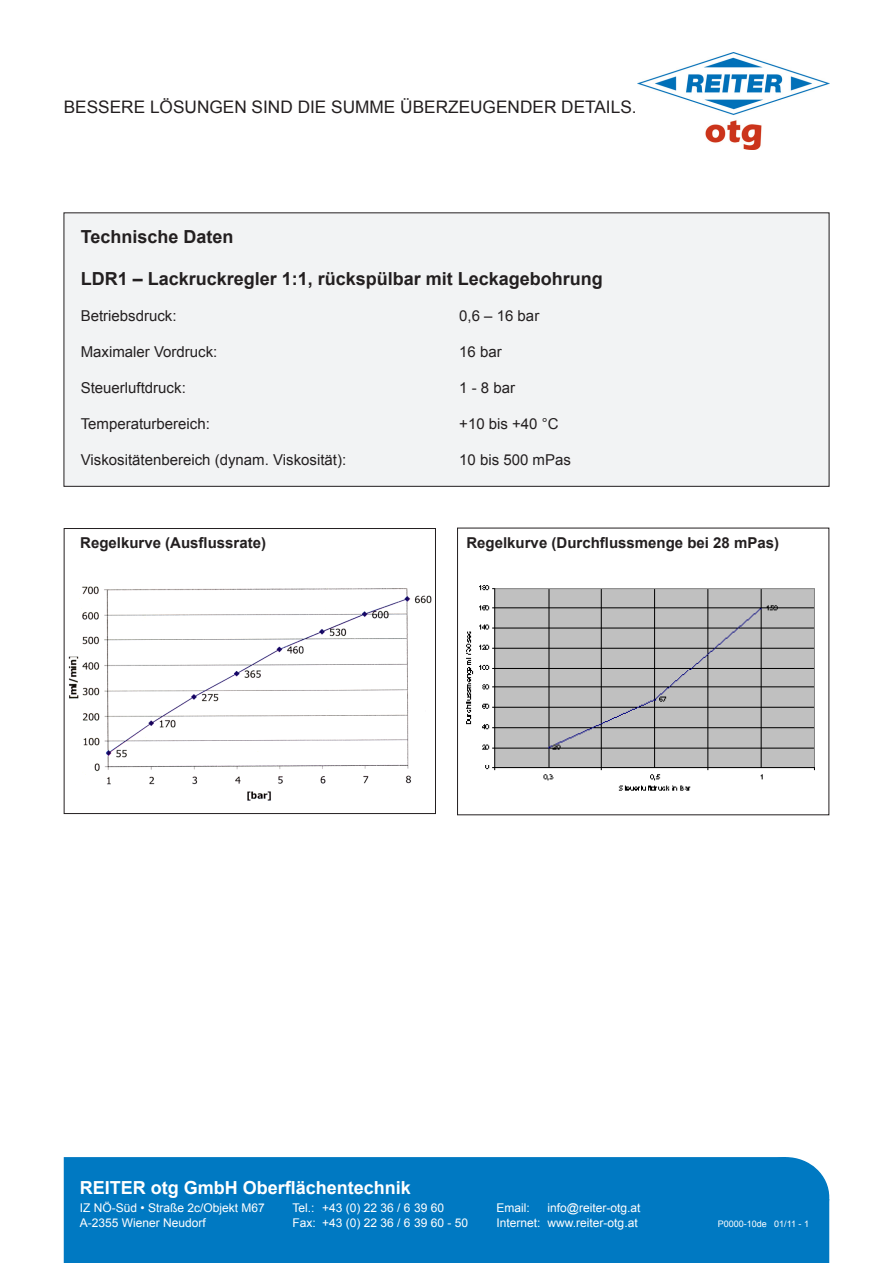
<style>
.page{position:relative;width:893px;height:1263px;background:#fff}
.page>*{position:absolute;margin:0;border:0;box-sizing:border-box;transform-origin:0 0}
.t1{font:700 18px "Arial";color:#231f20}
.Adresse_fett{font:700 18px "Arial";color:#fff}
.Slogans{font:17.25px "Arial";color:#231f20}
.Technische_Daten{font:15px "Arial";color:#231f20}
.Überschrift_10_pt{font:700 15px "Arial";color:#231f20}
.Adresse{font:12px "Arial";color:#fff}
.Adresse-2{font:9px "Arial";color:#fff}
</style>
<div class="page">
<div style="left:64px;top:1158px;width:721px;height:104px;background:#0079c2"></div>
<div style="left:64px;top:1157px;width:722px;height:106px;border:2px solid #0079c2"></div>
<div style="left:743px;top:1158px;width:85px;height:79px;background:#0079c2;border-radius:50%"></div>
<div style="left:743px;top:1157px;width:86px;height:80px;border:2px solid #0079c2;border-radius:50%"></div>
<div style="left:765px;top:1200px;width:63px;height:63px;background:#0079c2"></div>
<img style="left:637px;top:53px;width:192px;height:96px">
<div style="left:64px;top:213px;width:765px;height:273px;background:#f2f3f4"></div>
<div style="left:64px;top:528px;width:372px;height:286px;border:1px solid #231f20"></div>
<img style="left:68px;top:580px;width:367px;height:224px">
<img style="left:466px;top:585px;width:349px;height:206px">
<p class="Slogans" style="left:64px;top:96px;width:574px">BESSERE LÖSUNGEN SIND DIE SUMME ÜBERZEUGENDER DETAILS.</p>
<p class="t1" style="left:81px;top:224px;width:154px">Technische Daten</p>
<p class="t1" style="left:81px;top:266px;width:524px">LDR1 – Lackruckregler 1:1, rückspülbar mit Leckagebohrung</p>
<p class="Technische_Daten" style="left:81px;top:306px;width:97px">Betriebsdruck:</p>
<p class="Technische_Daten" style="left:459px;top:306px;width:82px">0,6 – 16 bar</p>
<p class="Technische_Daten" style="left:81px;top:342px;width:138px">Maximaler Vordruck:</p>
<p class="Technische_Daten" style="left:459px;top:342px;width:44px">16 bar</p>
<p class="Technische_Daten" style="left:81px;top:378px;width:107px">Steuerluftdruck:</p>
<p class="Technische_Daten" style="left:459px;top:378px;width:57px">1 - 8 bar</p>
<p class="Technische_Daten" style="left:81px;top:414px;width:131px">Temperaturbereich:</p>
<p class="Technische_Daten" style="left:459px;top:414px;width:101px">+10 bis +40 °C</p>
<p class="Technische_Daten" style="left:81px;top:450px;width:267px">Viskositätenbereich (dynam. Viskosität):</p>
<p class="Technische_Daten" style="left:459px;top:450px;width:113px">10 bis 500 mPas</p>
<p class="Überschrift_10_pt" style="left:80px;top:533px;width:187px">Regelkurve (Ausflussrate)</p>
<p class="Überschrift_10_pt" style="left:466px;top:532px;width:314px">Regelkurve (Durchflussmenge bei 28 mPas)</p>
<p class="Adresse_fett" style="left:80px;top:1175px;width:333px">REITER otg GmbH Oberflächentechnik</p>
<p class="Adresse" style="left:80px;top:1200px;width:186px">IZ NÖ-Süd • Straße 2c/Objekt M67</p>
<p class="Adresse" style="left:292px;top:1200px;width:153px">Tel.: +43 (0) 22 36 / 6 39 60</p>
<p class="Adresse" style="left:497px;top:1200px;width:35px">Email:</p>
<p class="Adresse" style="left:548px;top:1200px;width:94px">info@reiter-otg.at</p>
<p class="Adresse" style="left:80px;top:1215px;width:128px">A-2355 Wiener Neudorf</p>
<p class="Adresse" style="left:292px;top:1215px;width:177px">Fax: +43 (0) 22 36 / 6 39 60 - 50</p>
<p class="Adresse" style="left:497px;top:1215px;width:143px">Internet: www.reiter-otg.at</p>
<p class="Adresse-2" style="left:718px;top:1218px;width:93px">P0000-10de 01/11 - 1</p>
</div>
